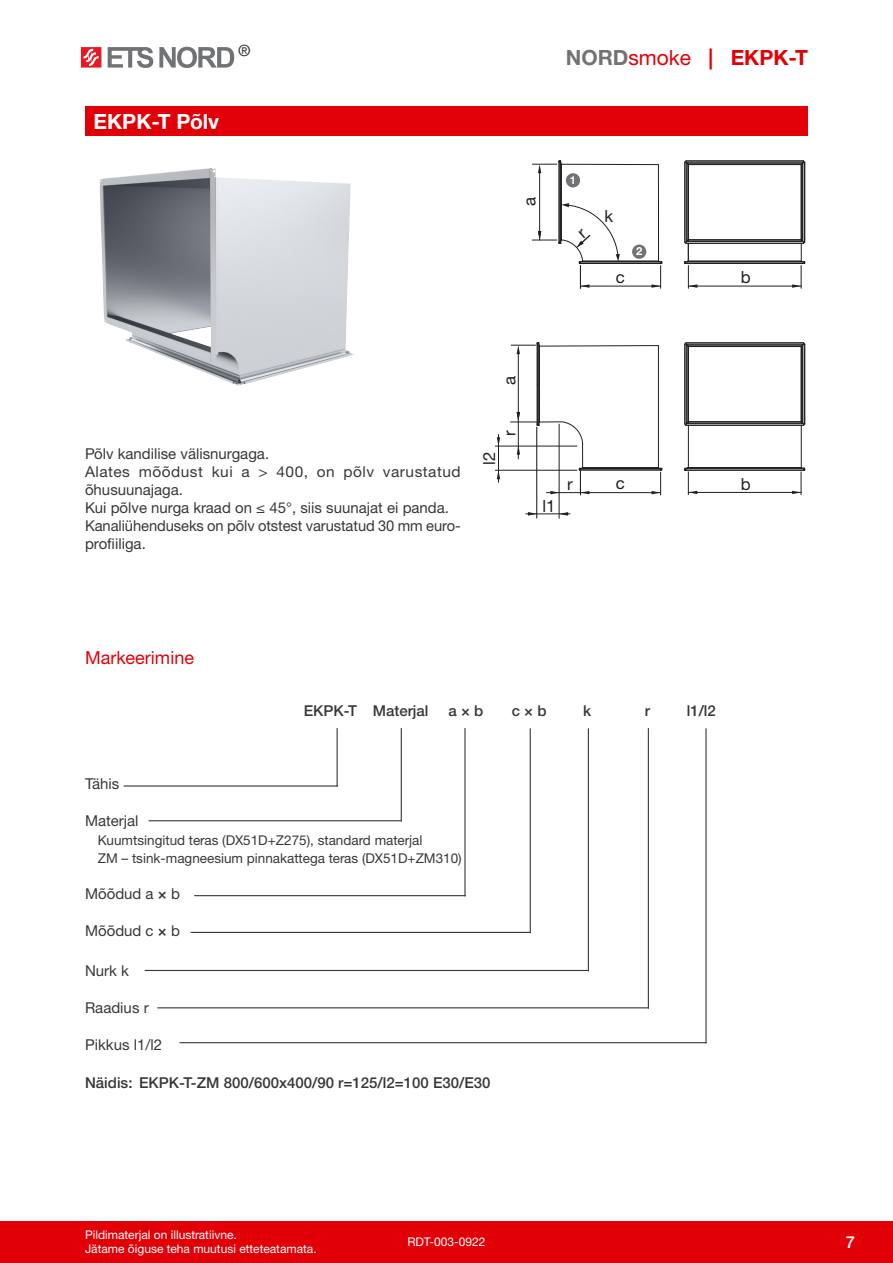
<style>
.page{position:relative;width:893px;height:1263px;background:#fff}
.page>*{position:absolute;margin:0;border:0;box-sizing:border-box;transform-origin:0 0}
.t1{font:700 21px "Helvetica Neue LTW1 G";color:#e10008}
.Tootenimi{font:700 21px "Helvetica Neue LTW1 G";color:#fff}
.Pealkiri{font:18px "Helvetica Neue LTW1 G";color:#e10008}
.t2{font:16.8px "Helvetica Neue LTW1 G";color:#231f20}
.t3{font:500 16.5px "Helvetica Neue LTW1 G";color:#fff}
.t4{font:500 15.6px "Helvetica Neue LTW1 G";color:#383839}
.Tekst_1{font:15px/18px "Helvetica Neue LTW1 G";color:#383839}
.Näidis{font:500 15px "Helvetica Neue LTW1 G";color:#383839}
.Markeering_kast{font:15px "Helvetica Neue LTW1 G";color:#383839}
.Tekst_1-2{font:15px/18px "Helvetica Neue LTW1 G";letter-spacing:.035em;color:#383839}
.markeering_kiri{font:13.5px "Helvetica Neue LTW1 G";color:#383839}
.t5{font:12px/14.4px "Helvetica Neue LTW1 G";color:#fff}
.t6{font:700 11.1px "Helvetica Neue LTW1 G";color:#fff}
.s1{color:#737372}
.s2{font-weight:400}
.s3{font-weight:500}
</style>
<div class="page">
<div style="left:0;top:1221px;width:893px;height:42px;background:#e10008"></div>
<svg style="left:108px;top:47px;width:45px;height:21px"></svg>
<svg style="left:159px;top:47px;width:75px;height:21px"></svg>
<svg style="left:81px;top:47px;width:20px;height:21px"></svg>
<div style="left:85px;top:106px;width:723px;height:30px;background:#e10008"></div>
<img style="left:99px;top:168px;width:255px;height:218px">
<hr style="left:686px;top:470px;width:117px;height:1px;background:#231f20">
<hr style="left:686px;top:468px;width:117px;height:1px;background:#231f20">
<hr style="left:688px;top:467px;width:113px;height:1px;background:#231f20">
<svg style="left:685px;top:343px;width:121px;height:83px"></svg>
<hr style="left:688px;top:425px;width:1px;height:43px;background:#231f20">
<hr style="left:801px;top:425px;width:1px;height:43px;background:#231f20">
<hr style="left:559px;top:424px;width:1px;height:94px;background:#231f20">
<hr style="left:688px;top:492px;width:113px;height:1px;background:#231f20">
<svg style="left:684px;top:467px;width:13px;height:28px"></svg>
<svg style="left:792px;top:467px;width:14px;height:28px"></svg>
<hr style="left:495px;top:446px;width:82px;height:1px;background:#231f20">
<svg style="left:684px;top:161px;width:122px;height:127px"></svg>
<svg style="left:511px;top:342px;width:152px;height:153px"></svg>
<hr style="left:495px;top:470px;width:82px;height:1px;background:#231f20">
<svg style="left:497px;top:437px;width:3px;height:9px"></svg>
<svg style="left:497px;top:470px;width:3px;height:9px"></svg>
<hr style="left:498px;top:434px;width:1px;height:48px;background:#231f20">
<hr style="left:536px;top:427px;width:1px;height:91px;background:#231f20">
<svg style="left:559px;top:512px;width:9px;height:4px"></svg>
<svg style="left:528px;top:512px;width:9px;height:4px"></svg>
<hr style="left:526px;top:514px;width:44px;height:1px;background:#231f20">
<hr style="left:191px;top:932px;width:340px;height:1px;background:#383839">
<hr style="left:530px;top:728px;width:1px;height:205px;background:#383839">
<hr style="left:124px;top:785px;width:214px;height:1px;background:#383839">
<hr style="left:337px;top:728px;width:1px;height:58px;background:#383839">
<hr style="left:149px;top:820px;width:253px;height:1px;background:#383839">
<hr style="left:401px;top:728px;width:1px;height:93px;background:#383839">
<hr style="left:194px;top:895px;width:272px;height:1px;background:#383839">
<hr style="left:464px;top:728px;width:2px;height:168px;background:#383839">
<hr style="left:145px;top:970px;width:444px;height:1px;background:#383839">
<hr style="left:588px;top:728px;width:1px;height:243px;background:#383839">
<hr style="left:157px;top:1007px;width:492px;height:1px;background:#383839">
<hr style="left:648px;top:728px;width:1px;height:281px;background:#383839">
<hr style="left:180px;top:1042px;width:527px;height:1px;background:#383839">
<hr style="left:705px;top:728px;width:2px;height:315px;background:#383839">
<svg style="left:532px;top:160px;width:131px;height:128px"></svg>
<p class="t4" style="left:238px;top:41px;width:14px">®</p>
<p class="Tootenimi" style="left:94px;top:108px;width:127px">EKPK-T Põlv</p>
<p class="t1" style="left:566px;top:44px;width:244px"><span class="s1">NORD</span><span class="s2">smoke</span> | EKPK-T</p>
<p class="t2" style="left:519px;top:206px;width:10px;rotate:-90deg">a</p>
<p class="t6" style="left:570px;top:174px;width:8px">1</p>
<p class="t2" style="left:604px;top:206px;width:10px">k</p>
<p class="t6" style="left:636px;top:244px;width:8px">2</p>
<p class="t2" style="left:616px;top:266px;width:10px">c</p>
<p class="t2" style="left:741px;top:267px;width:11px">b</p>
<p class="Tekst_1" style="left:85px;top:445px;width:186px">Põlv kandilise välisnurgaga.</p>
<p class="Tekst_1-2" style="left:85px;top:463px;width:377px">Alates mõõdust kui a &gt; 400, on põlv varustatud õhusuunajaga.</p>
<p class="Tekst_1" style="left:85px;top:499px;width:366px">Kui põlve nurga kraad on ≤ 45°, siis suunajat ei panda.</p>
<p class="Tekst_1" style="left:85px;top:517px;width:377px">Kanaliühenduseks on põlv otstest varustatud 30 mm euro&shy;profiiliga.</p>
<p class="t2" style="left:499px;top:385px;width:10px;rotate:-90deg">a</p>
<p class="t2" style="left:479px;top:465px;width:15px;rotate:-90deg">l2</p>
<p class="t2" style="left:499px;top:436px;width:7px;rotate:-90deg">r</p>
<p class="t2" style="left:542px;top:496px;width:15px">l1</p>
<p class="t2" style="left:567px;top:474px;width:7px">r</p>
<p class="t2" style="left:616px;top:473px;width:10px">c</p>
<p class="t2" style="left:741px;top:473px;width:11px">b</p>
<p class="Pealkiri" style="left:85px;top:646px;width:110px">Markeerimine</p>
<p class="Näidis" style="left:304px;top:702px;width:126px">EKPK-T Materjal</p>
<p class="Näidis" style="left:449px;top:702px;width:36px">a × b</p>
<p class="Näidis" style="left:512px;top:702px;width:36px">c × b</p>
<p class="Näidis" style="left:583px;top:702px;width:10px">k</p>
<p class="Näidis" style="left:645px;top:702px;width:7px">r</p>
<p class="Näidis" style="left:687px;top:702px;width:31px">l1/l2</p>
<p class="Markeering_kast" style="left:85px;top:775px;width:36px">Tähis</p>
<p class="Markeering_kast" style="left:85px;top:812px;width:55px">Materjal</p>
<p class="markeering_kiri" style="left:98px;top:832px;width:326px">Kuumtsingitud teras (DX51D+Z275), standard materjal</p>
<p class="markeering_kiri" style="left:98px;top:849px;width:365px">ZM – tsink-magneesium pinnakattega teras (DX51D+ZM310)</p>
<p class="Markeering_kast" style="left:85px;top:884px;width:96px">Mõõdud a <span class="s3">×</span> b</p>
<p class="Markeering_kast" style="left:85px;top:921px;width:96px">Mõõdud c <span class="s3">×</span> b</p>
<p class="Markeering_kast" style="left:85px;top:961px;width:45px">Nurk k</p>
<p class="Markeering_kast" style="left:85px;top:998px;width:65px">Raadius r</p>
<p class="Markeering_kast" style="left:85px;top:1035px;width:78px">Pikkus l1/l2</p>
<p class="Näidis" style="left:85px;top:1073px;width:407px">Näidis: EKPK-T-ZM 800/600x400/90 r=125/l2=100 E30/E30</p>
<p class="t5" style="left:85px;top:1227px;width:233px">Pildimaterjal on illustratiivne.<br>Jätame õiguse teha muutusi etteteatamata.</p>
<p class="t5" style="left:407px;top:1235px;width:80px">RDT-003-0922</p>
<p class="t3" style="left:846px;top:1232px;width:11px">7</p>
</div>
